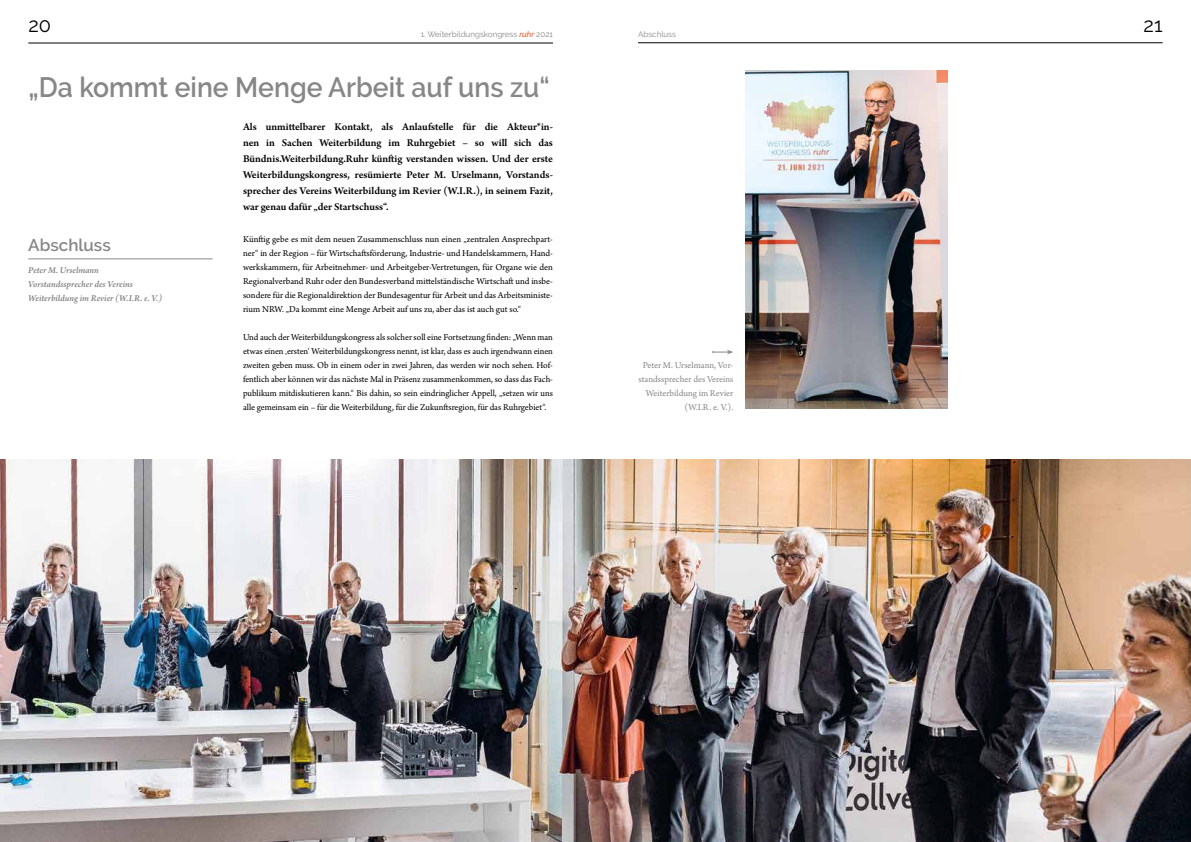
<style>
.page{position:relative;width:1191px;height:842px;background:#fff}
.page>*{position:absolute;margin:0;border:0;box-sizing:border-box;transform-origin:0 0}
.t1{font:600 28px "Raleway";color:#878787;scale:.95 1}
.t2{font:20px "Raleway";color:#000}
.t3{font:600 17px "Raleway";color:#878787}
.t4{font:600 11px/16px "Arno Pro";letter-spacing:-.005em;color:#000;text-align:justify}
.t5{font:9.5px/14px "Arno Pro";color:#000;text-align:justify}
.t6{font:9.5px/14px "Arno Pro";letter-spacing:-.005em;color:#878787;text-align:right}
.t7{font:italic 600 9.5px/14px "Arno Pro";letter-spacing:-.005em;color:#878787}
.t8{font:8px "Raleway";color:#878787}
.s1{font-weight:500;font-style:italic;color:#e94e1b}
</style>
<div class="page">
<hr style="left:28px;top:43px;width:525px;height:1px;background:#000">
<hr style="left:638px;top:43px;width:524px;height:1px;background:#000">
<hr style="left:28px;top:258px;width:184px;height:1px;background:#878787">
<img style="left:745px;top:71px;width:203px;height:338px">
<img style="left:0;top:459px;width:1191px;height:383px">
<svg style="left:712px;top:350px;width:21px;height:4px"></svg>
<h2 class="t2" style="left:28px;top:14px;width:24px">20</h2>
<h2 class="t2" style="left:1143px;top:14px;width:20px">21</h2>
<p class="t8" style="left:421px;top:30px;width:134px">1. Weiterbildungskongress <span class="s1">ruhr</span> 2021</p>
<h1 class="t1" style="left:28px;top:71px;width:550px">„Da kommt eine Menge Arbeit auf uns zu“</h1>
<p class="t4" style="left:243px;top:119px;width:311px">Als unmittelbarer Kontakt, als Anlaufstelle für die Akteur*in&shy;nen in Sachen Weiterbildung im Ruhrgebiet – so will sich das Bündnis.Weiterbildung.Ruhr künftig verstanden wissen. Und der erste Weiterbildungskongress, resümierte Peter M. Urselmann, Vorstands&shy;sprecher des Vereins Weiterbildung im Revier (W.I.R.), in seinem Fazit, war genau dafür „der Startschuss“.</p>
<h3 class="t3" style="left:28px;top:236px;width:84px">Abschluss</h3>
<p class="t7" style="left:28px;top:263px;width:135px">Peter M. Urselmann<br>Vorstandssprecher des Vereins<br>Weiterbildung im Revier (W.I.R. e. V.)</p>
<p class="t8" style="left:638px;top:30px;width:40px">Abschluss</p>
<p class="t5" style="left:243px;top:232px;width:311px">Künftig gebe es mit dem neuen Zusammenschluss nun einen „zentralen Ansprechpart&shy;ner“ in der Region – für Wirtschaftsförderung, Industrie- und Handelskammern, Hand&shy;werkskammern, für Arbeitnehmer- und Arbeitgeber-Vertretungen, für Organe wie den Regionalverband Ruhr oder den Bundesverband mittelständische Wirtschaft und insbe&shy;sondere für die Regionaldirektion der Bundesagentur für Arbeit und das Arbeitsministe&shy;rium NRW. „Da kommt eine Menge Arbeit auf uns zu, aber das ist auch gut so.“</p>
<p class="t5" style="left:243px;top:330px;width:311px">Und auch der Weiterbildungskongress als solcher soll eine Fortsetzung finden: „Wenn man etwas einen ‚ersten‘ Weiterbildungskongress nennt, ist klar, dass es auch irgendwann einen zweiten geben muss. Ob in einem oder in zwei Jahren, das werden wir noch sehen. Hof&shy;fentlich aber können wir das nächste Mal in Präsenz zusammenkommen, so dass das Fach&shy;publikum mitdiskutieren kann.“ Bis dahin, so sein eindringlicher Appell, „setzen wir uns alle gemeinsam ein – für die Weiterbildung, für die Zukunftsregion, für das Ruhrgebiet“.</p>
<p class="t6" style="left:638px;top:358px;width:96px">Peter M. Urselmann, Vor&shy;standssprecher des Vereins<br>Weiterbildung im Revier (W.I.R. e. V.).</p>
</div>
